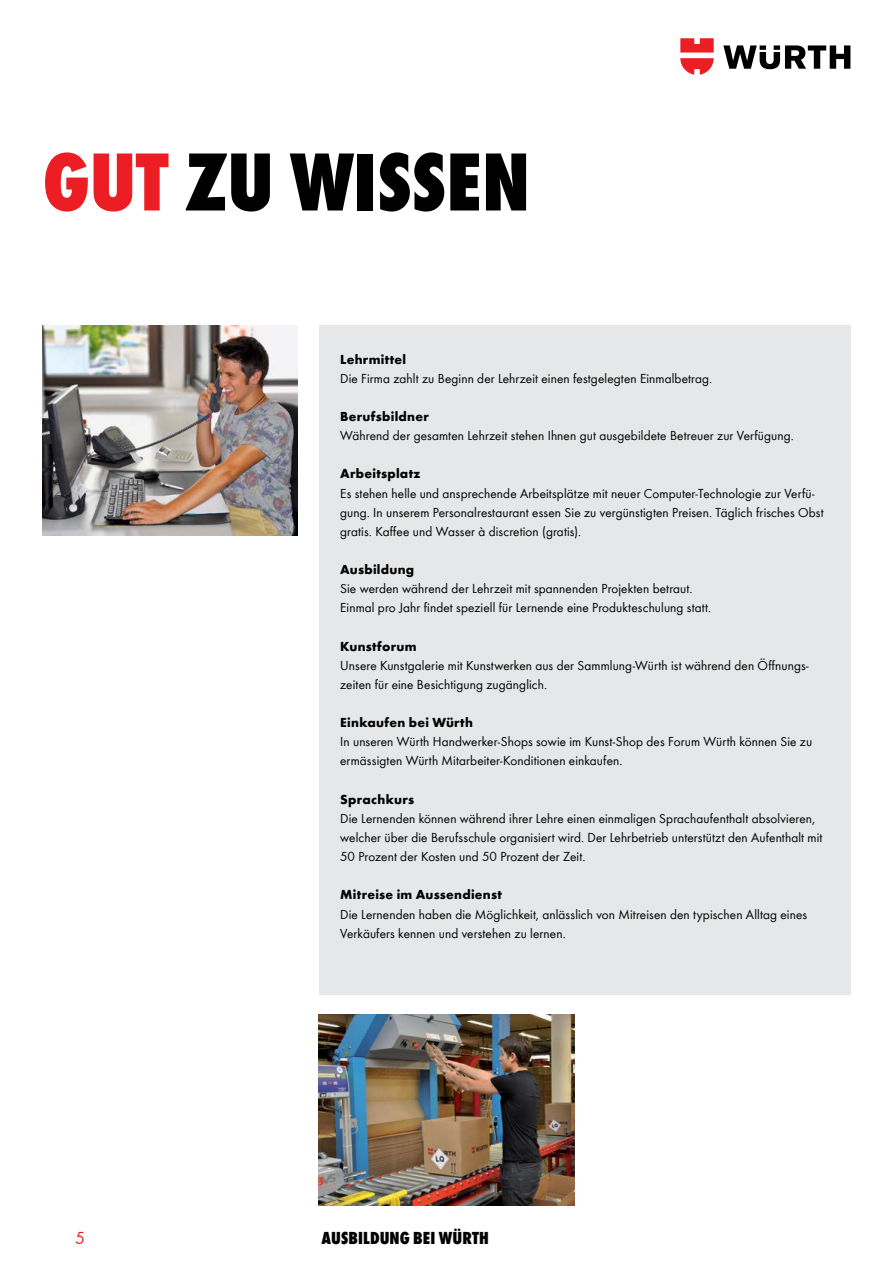
<style>
.page{position:relative;width:893px;height:1263px;background:#fff}
.page>*{position:absolute;margin:0;border:0;box-sizing:border-box;transform-origin:0 0}
.t1{font:800 condensed 85.5px "Wuerth";letter-spacing:-.005em;color:#000}
.t2{font:800 condensed 18px "Wuerth";letter-spacing:.005em;color:#000}
.t3{font:18px "Wuerth";color:#ed1d24}
.t4{font:13.5px/19.2px "Wuerth";letter-spacing:.01em;color:#000}
.t5{font:700 13.5px "Wuerth";letter-spacing:.02em;color:#000}
.s1{color:#ed1d24}
</style>
<div class="page">
<svg style="left:723px;top:45px;width:127px;height:24px"></svg>
<svg style="left:680px;top:38px;width:34px;height:37px"></svg>
<div style="left:319px;top:325px;width:531px;height:670px;background:#e6e7e8"></div>
<img style="left:43px;top:325px;width:255px;height:211px">
<img style="left:319px;top:1014px;width:255px;height:191px">
<h1 class="t1" style="left:43px;top:122px;width:489px"><span class="s1">GUT</span> ZU WISSEN</h1>
<p class="t5" style="left:340px;top:349px;width:67px">Lehrmittel</p>
<p class="t4" style="left:340px;top:368px;width:374px">Die Firma zahlt zu Beginn der Lehrzeit einen festgelegten Einmalbetrag.</p>
<p class="t5" style="left:340px;top:406px;width:90px">Berufsbildner</p>
<p class="t4" style="left:340px;top:425px;width:455px">Während der gesamten Lehrzeit stehen Ihnen gut ausgebildete Betreuer zur Verfügung.</p>
<p class="t5" style="left:340px;top:464px;width:82px">Arbeitsplatz</p>
<p class="t4" style="left:340px;top:483px;width:485px">Es stehen helle und ansprechende Arbeitsplätze mit neuer Computer-Technologie zur Verfü&shy;gung. In unserem Personalrestaurant essen Sie zu vergünstigten Preisen. Täglich frisches Obst gratis. Kaffee und Wasser à discretion (gratis).</p>
<p class="t5" style="left:340px;top:560px;width:76px">Ausbildung</p>
<p class="t4" style="left:340px;top:578px;width:373px">Sie werden während der Lehrzeit mit spannenden Projekten betraut.<br>Einmal pro Jahr findet speziell für Lernende eine Produkteschulung statt.</p>
<p class="t5" style="left:340px;top:636px;width:78px">Kunstforum</p>
<p class="t4" style="left:340px;top:655px;width:470px">Unsere Kunstgalerie mit Kunstwerken aus der Sammlung-Würth ist während den Öffnungs&shy;zeiten für eine Besichtigung zugänglich.</p>
<p class="t5" style="left:340px;top:713px;width:134px">Einkaufen bei Würth</p>
<p class="t4" style="left:340px;top:731px;width:474px">In unseren Würth Handwerker-Shops sowie im Kunst-Shop des Forum Würth können Sie zu ermässigten Würth Mitarbeiter-Konditionen einkaufen.</p>
<p class="t5" style="left:340px;top:789px;width:76px">Sprachkurs</p>
<p class="t4" style="left:340px;top:808px;width:484px">Die Lernenden können während ihrer Lehre einen einmaligen Sprachaufenthalt absolvieren, welcher über die Berufsschule organisiert wird. Der Lehrbetrieb unterstützt den Aufenthalt mit<br>50 Prozent der Kosten und 50 Prozent der Zeit.</p>
<p class="t5" style="left:340px;top:885px;width:163px">Mitreise im Aussendienst</p>
<p class="t4" style="left:340px;top:904px;width:469px">Die Lernenden haben die Möglichkeit, anlässlich von Mitreisen den typischen Alltag eines<br>Verkäufers kennen und verstehen zu lernen.</p>
<h2 class="t3" style="left:75px;top:1225px;width:11px">5</h2>
<h2 class="t2" style="left:322px;top:1225px;width:169px">AUSBILDUNG BEI WÜRTH</h2>
</div>
